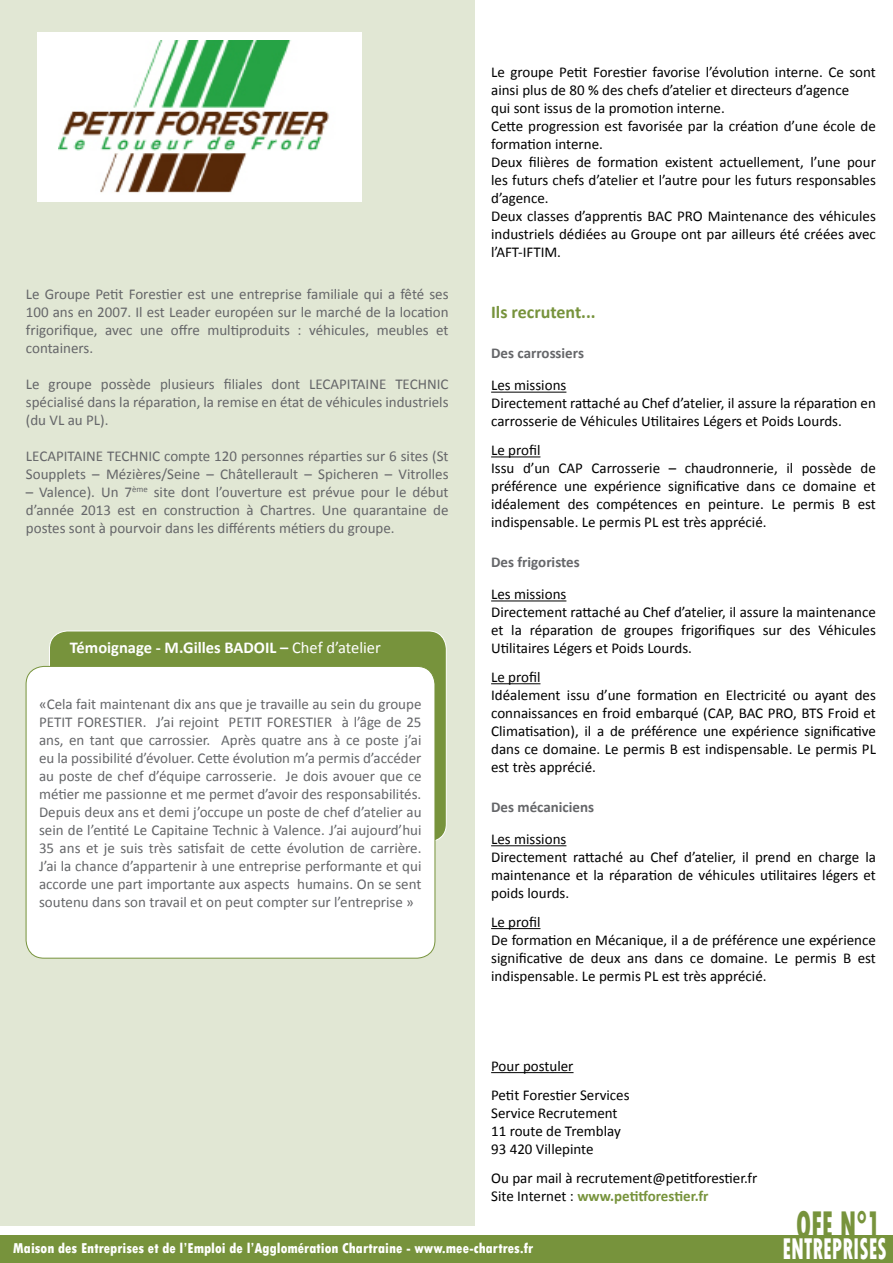
<style>
.page{position:relative;width:893px;height:1263px;background:#fff}
.page>*{position:absolute;margin:0;border:0;box-sizing:border-box;transform-origin:0 0}
.t1{font:800 condensed 40.5px "Tw Cen";color:#77933c;scale:.67 1}
.t2{font:800 condensed 31.5px "Tw Cen";color:#fff;scale:.67 1}
.t3{font:700 18px "Calibri";color:#77933c}
.t4{font:700 16.5px "Calibri";color:#fff}
.t5{font:15px/18px "Calibri";color:#000}
.t6{font:15px/18px "Calibri";color:#656669;text-align:justify}
.t7{font:800 condensed 15px "Tw Cen";color:#fff}
.t8{font:700 15px "Calibri";color:#656669}
.s1{font-weight:400}
.s2{font-weight:700;color:#77933c}
</style>
<div class="page">
<div style="left:0;top:0;width:474px;height:1226px;background:#e1e7d4"></div>
<hr style="left:491px;top:392px;width:75px;height:1px;background:#000">
<hr style="left:491px;top:456px;width:49px;height:1px;background:#000">
<hr style="left:491px;top:600px;width:75px;height:1px;background:#000">
<hr style="left:491px;top:683px;width:49px;height:1px;background:#000">
<hr style="left:491px;top:845px;width:75px;height:1px;background:#000">
<hr style="left:491px;top:928px;width:49px;height:1px;background:#000">
<hr style="left:491px;top:1072px;width:82px;height:1px;background:#000">
<div style="left:37px;top:32px;width:325px;height:170px;background:#fff"></div>
<img style="left:58px;top:41px;width:271px;height:152px">
<div style="left:49px;top:631px;width:397px;height:211px;background:#77933c;border-radius:18px"></div>
<div style="left:26px;top:666px;width:409px;height:292px;background:#fff;border-radius:18px"></div>
<div style="left:26px;top:666px;width:409px;height:292px;border:1px solid #77933c;border-radius:18px"></div>
<div style="left:0;top:1235px;width:893px;height:28px;background:#77933c"></div>
<p class="t6" style="left:26px;top:285px;width:424px">Le Groupe Petit Forestier est une entreprise familiale qui a fêté ses 100 ans en 2007. Il est Leader européen sur le marché de la location frigorifique, avec une offre multiproduits : véhicules, meubles et containers.</p>
<p class="t6" style="left:26px;top:375px;width:424px">Le groupe possède plusieurs filiales dont LECAPITAINE TECHNIC spécialisé dans la réparation, la remise en état de véhicules industriels (du VL au PL).</p>
<p class="t6" style="left:26px;top:447px;width:424px">LECAPITAINE TECHNIC compte 120 personnes réparties sur 6 sites (St<br>Soupplets – Mézières/Seine – Châtellerault – Spicheren – Vitrolles</p>
<p class="t6" style="left:26px;top:483px;width:424px">– Valence). Un 7<sup>ème</sup> site dont l’ouverture est prévue pour le début d’année 2013 est en construction à Chartres. Une quarantaine de postes sont à pourvoir dans les différents métiers du groupe.</p>
<p class="t4" style="left:70px;top:637px;width:312px">Témoignage - M.Gilles BADOIL – <span class="s1">Chef d’atelier</span></p>
<p class="t6" style="left:39px;top:695px;width:384px">«Cela fait maintenant dix ans que je travaille au sein du groupe PETIT FORESTIER. J’ai rejoint PETIT FORESTIER à l’âge de 25 ans, en tant que carrossier. Après quatre ans à ce poste j’ai eu la possibilité d’évoluer. Cette évolution m’a permis d’accéder au poste de chef d’équipe carrosserie. Je dois avouer que ce métier me passionne et me permet d’avoir des responsabilités.<br>Depuis deux ans et demi j’occupe un poste de chef d’atelier au sein de l’entité Le Capitaine Technic à Valence. J’ai aujourd’hui 35 ans et je suis très satisfait de cette évolution de carrière.<br>J’ai la chance d’appartenir à une entreprise performante et qui accorde une part importante aux aspects humains. On se sent soutenu dans son travail et on peut compter sur l’entreprise »</p>
<p class="t5" style="left:491px;top:63px;width:386px">Le groupe Petit Forestier favorise l’évolution interne. Ce sont ainsi plus de 80 % des chefs d’atelier et directeurs d’agence<br>qui sont issus de la promotion interne.<br>Cette progression est favorisée par la création d’une école de formation interne.<br>Deux filières de formation existent actuellement, l’une pour les futurs chefs d’atelier et l’autre pour les futurs responsables d’agence.<br>Deux classes d’apprentis BAC PRO Maintenance des véhicules industriels dédiées au Groupe ont par ailleurs été créées avec l’AFT-IFTIM.</p>
<p class="t3" style="left:491px;top:301px;width:106px">Ils recrutent...</p>
<p class="t8" style="left:491px;top:343px;width:94px">Des carrossiers</p>
<p class="t5" style="left:491px;top:376px;width:386px">Les missions<br>Directement rattaché au Chef d’atelier, il assure la réparation en carrosserie de Véhicules Utilitaires Légers et Poids Lourds.</p>
<p class="t5" style="left:491px;top:441px;width:386px">Le profil<br>Issu d’un CAP Carrosserie – chaudronnerie, il possède de préférence une expérience significative dans ce domaine et idéalement des compétences en peinture. Le permis B est indispensable. Le permis PL est très apprécié.</p>
<p class="t8" style="left:491px;top:552px;width:90px">Des frigoristes</p>
<p class="t5" style="left:491px;top:585px;width:386px">Les missions<br>Directement rattaché au Chef d’atelier, il assure la maintenance et la réparation de groupes frigorifiques sur des Véhicules Utilitaires Légers et Poids Lourds.</p>
<p class="t5" style="left:491px;top:668px;width:386px">Le profil<br>Idéalement issu d’une formation en Electricité ou ayant des connaissances en froid embarqué (CAP, BAC PRO, BTS Froid et Climatisation), il a de préférence une expérience significative dans ce domaine. Le permis B est indispensable. Le permis PL est très apprécié.</p>
<p class="t8" style="left:491px;top:797px;width:105px">Des mécaniciens</p>
<p class="t5" style="left:491px;top:830px;width:386px">Les missions<br>Directement rattaché au Chef d’atelier, il prend en charge la maintenance et la réparation de véhicules utilitaires légers et poids lourds.</p>
<p class="t5" style="left:491px;top:913px;width:386px">Le profil<br>De formation en Mécanique, il a de préférence une expérience significative de deux ans dans ce domaine. Le permis B est indispensable. Le permis PL est très apprécié.</p>
<p class="t5" style="left:491px;top:1051px;width:140px;line-height:28.8px">Pour postuler<br>Petit Forestier Services</p>
<p class="t5" style="left:491px;top:1104px;width:131px">Service Recrutement<br>11 route de Tremblay<br>93 420 Villepinte</p>
<p class="t5" style="left:491px;top:1168px;width:268px">Ou par mail à recrutement@petitforestier.fr<br>Site Internet : <span class="s2">www.petitforestier.fr</span></p>
<h1 class="t1" style="left:796px;top:1201px;width:128px">OFE N°1</h1>
<p class="t7" style="left:13px;top:1239px;width:522px">Maison des Entreprises et de l’Emploi de l’Agglomération Chartraine - www.mee-chartres.fr</p>
<h2 class="t2" style="left:782px;top:1231px;width:157px">ENTREPRISES</h2>
</div>
